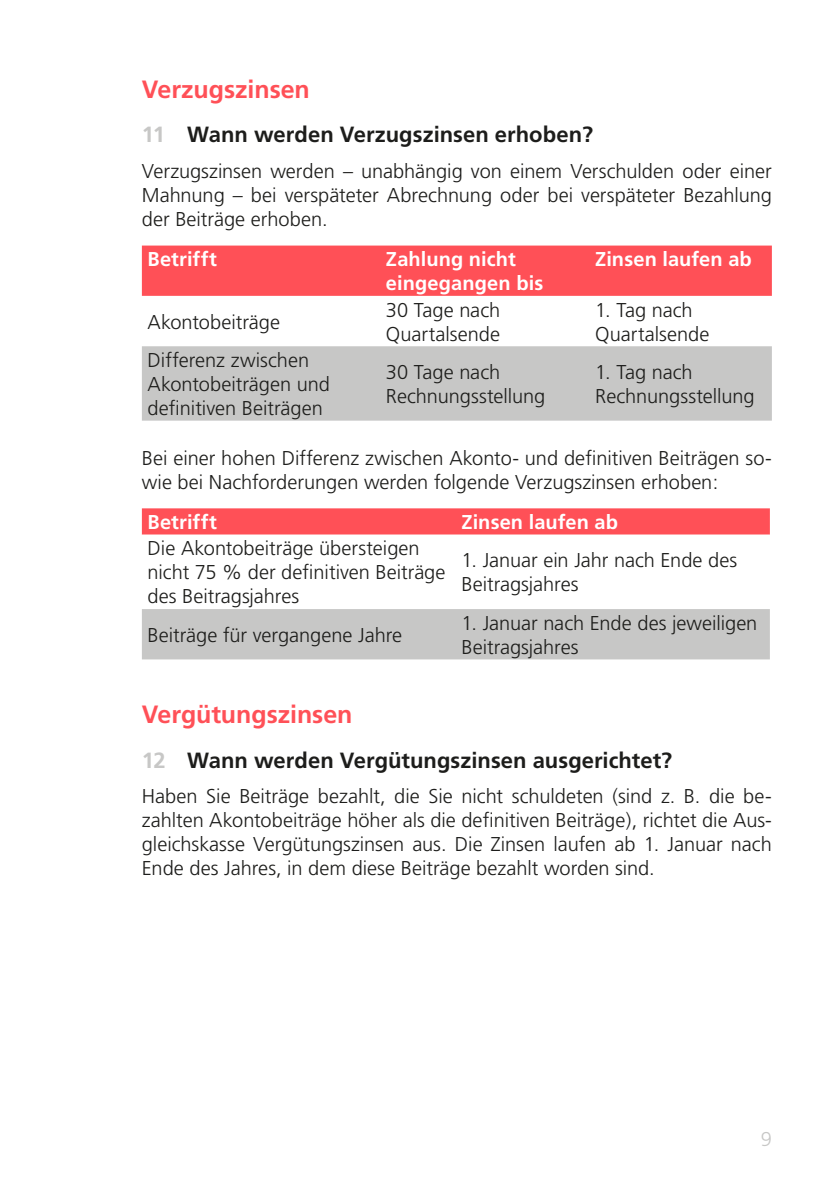
<style>
.page{position:relative;width:840px;height:1191px;background:#fff}
.page>*{position:absolute;margin:0;border:0;box-sizing:border-box;transform-origin:0 0}
.Texttitel{font:700 25px "Frutiger";letter-spacing:-.005em;color:#ff5057}
.t1{font:700 22px "Frutiger";color:#1d1d1b}
.Grundtext{font:300 20px/24px "Frutiger";color:#1d1d1b}
.Tabellen_Text_Weiss{font:700 20px/24px "Frutiger";letter-spacing:.005em;color:#fff}
.t2{font:300 20px "Frutiger";color:#c7c7c6}
.s1{color:#c7c7c6}
</style>
<div class="page">
<div style="left:142px;top:245px;width:629px;height:51px;background:#ff5057"></div>
<div style="left:142px;top:346px;width:629px;height:74px;background:#c7c7c6"></div>
<svg style="left:142px;top:508px;width:627px;height:27px;background:#ff555c"></svg>
<div style="left:142px;top:609px;width:627px;height:50px;background:#c7c7c6"></div>
<p class="Texttitel" style="left:142px;top:75px;width:169px">Verzugszinsen</p>
<p class="t1" style="left:142px;top:122px;width:452px"><span class="s1">11</span> Wann werden Verzugszinsen erhoben?</p>
<p class="Grundtext" style="left:142px;top:159px;width:631px;text-align:justify">Verzugszinsen werden – unabhängig von einem Verschulden oder einer Mahnung – bei verspäteter Abrechnung oder bei verspäteter Bezahlung der Beiträge erhoben.</p>
<p class="Tabellen_Text_Weiss" style="left:147px;top:247px;width:71px">Betrifft</p>
<p class="Tabellen_Text_Weiss" style="left:386px;top:247px;width:159px">Zahlung nicht eingegangen bis</p>
<p class="Tabellen_Text_Weiss" style="left:595px;top:247px;width:158px">Zinsen laufen ab</p>
<p class="Grundtext" style="left:147px;top:310px;width:134px">Akontobeiträge</p>
<p class="Grundtext" style="left:386px;top:298px;width:116px">30 Tage nach<br>Quartalsende</p>
<p class="Grundtext" style="left:595px;top:298px;width:115px">1. Tag nach<br>Quartalsende</p>
<p class="Grundtext" style="left:147px;top:348px;width:184px">Differenz zwischen<br>Akontobeiträgen und definitiven Beiträgen</p>
<p class="Grundtext" style="left:386px;top:360px;width:161px">30 Tage nach<br>Rechnungsstellung</p>
<p class="Grundtext" style="left:595px;top:360px;width:161px">1. Tag nach<br>Rechnungsstellung</p>
<p class="Grundtext" style="left:142px;top:446px;width:631px">Bei einer hohen Differenz zwischen Akonto- und definitiven Beiträgen so&shy;wie bei Nachforderungen werden folgende Verzugszinsen erhoben:</p>
<p class="Tabellen_Text_Weiss" style="left:147px;top:510px;width:71px">Betrifft</p>
<p class="Tabellen_Text_Weiss" style="left:461px;top:510px;width:158px">Zinsen laufen ab</p>
<p class="Grundtext" style="left:147px;top:537px;width:299px">Die Akontobeiträge übersteigen nicht 75 % der definitiven Beiträge des Beitragsjahres</p>
<p class="Grundtext" style="left:461px;top:549px;width:277px">1. Januar ein Jahr nach Ende des<br>Beitragsjahres</p>
<p class="Grundtext" style="left:147px;top:623px;width:256px">Beiträge für vergangene Jahre</p>
<p class="Grundtext" style="left:461px;top:611px;width:297px">1. Januar nach Ende des jeweiligen<br>Beitragsjahres</p>
<p class="Texttitel" style="left:142px;top:700px;width:212px">Vergütungszinsen</p>
<p class="t1" style="left:142px;top:747px;width:531px"><span class="s1">12</span> Wann werden Vergütungszinsen ausgerichtet?</p>
<p class="Grundtext" style="left:142px;top:784px;width:631px;text-align:justify">Haben Sie Beiträge bezahlt, die Sie nicht schuldeten (sind z. B. die be&shy;zahlten Akontobeiträge höher als die definitiven Beiträge), richtet die Aus&shy;gleichskasse Vergütungszinsen aus. Die Zinsen laufen ab 1. Januar nach Ende des Jahres, in dem diese Beiträge bezahlt worden sind.</p>
<p class="t2" style="left:760px;top:1127px;width:13px">9</p>
</div>
